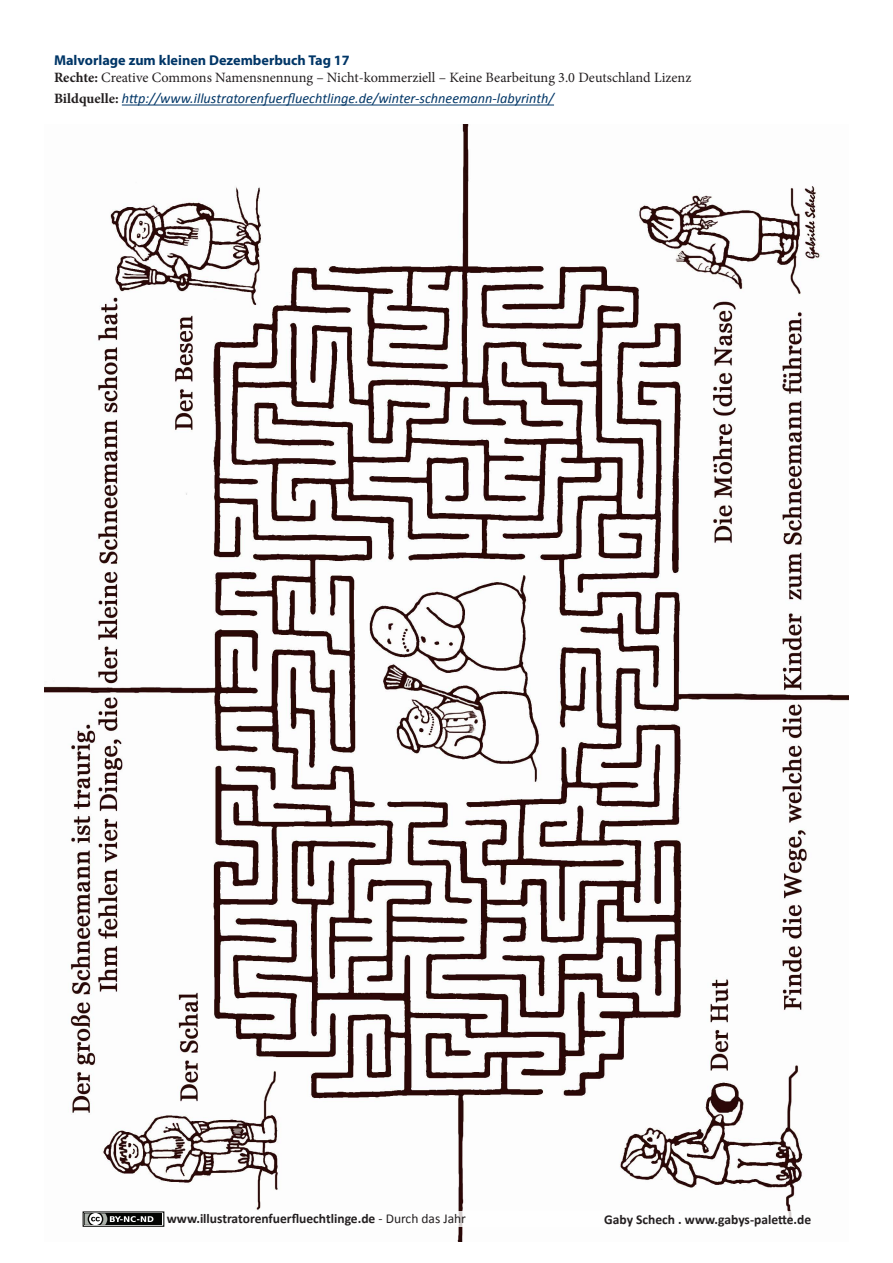
<style>
.page{position:relative;width:893px;height:1263px;background:#fff}
.page>*{position:absolute;margin:0;border:0;box-sizing:border-box;transform-origin:0 0}
.t1{font:14.25px "Minion Pro";color:#231f20}
.t2{font:italic 14.25px "Calibri";color:#003667}
.t3{font:700 14.25px "Myriad Pro";color:#003667}
.t4{font:700 13.5px "Calibri";color:#231f20}
.s1{font-weight:700}
.s2{font-family:"Minion Pro";font-weight:700;font-style:normal;color:#231f20}
.s3{font-weight:400}
</style>
<div class="page">
<hr style="left:122px;top:105px;width:432px;height:1px;background:#003667">
<img style="left:44px;top:124px;width:805px;height:1118px">
<div style="left:83px;top:1211px;width:727px;height:16px;background:#fff"></div>
<div style="left:83px;top:1211px;width:81px;height:16px;border:1px solid #040503"></div>
<div style="left:85px;top:1213px;width:77px;height:12px;background:#040503"></div>
<svg style="left:83px;top:1211px;width:70px;height:16px"></svg>
<p class="t3" style="left:54px;top:51px;width:297px">Malvorlage zum kleinen Dezemberbuch Tag 17</p>
<p class="t1" style="left:54px;top:68px;width:639px"><span class="s1">Rechte:</span> Creative Commons Namensnennung – Nicht-kommerziell – Keine Bearbeitung 3.0 Deutschland Lizenz</p>
<p class="t2" style="left:54px;top:89px;width:502px"><span class="s2">Bildquelle:</span> http://www.illustratorenfuerfluechtlinge.de/winter-schneemann-labyrinth/</p>
<p class="t4" style="left:167px;top:1209px;width:301px">www.illustratorenfuerfluechtlinge.de <span class="s3">- Durch das Jahr</span></p>
<p class="t4" style="left:604px;top:1209px;width:208px">Gaby Schech . www.gabys-palette.de</p>
</div>
